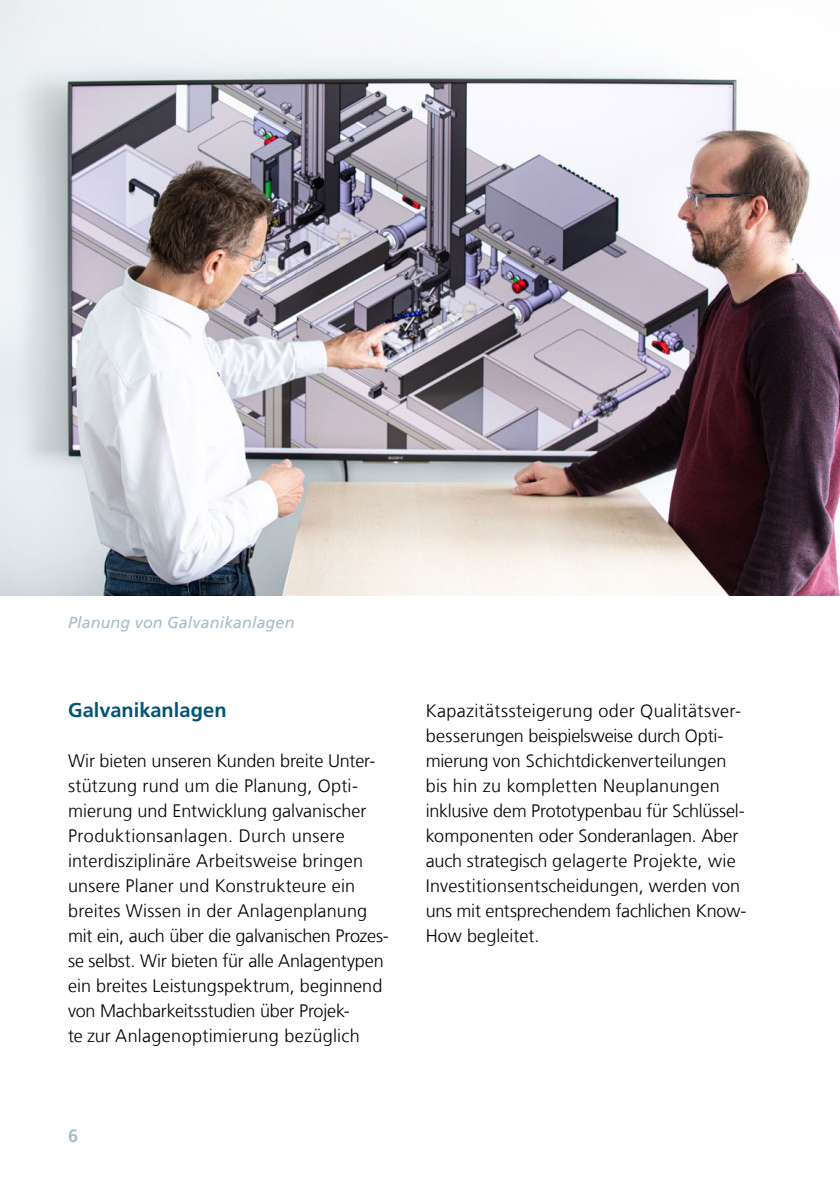
<style>
.page{position:relative;width:840px;height:1191px;background:#fff}
.page>*{position:absolute;margin:0;border:0;box-sizing:border-box;transform-origin:0 0}
.t1{font:700 20px "Frutiger LT Com";color:#005478}
.t2{font:300 18px/25px "Frutiger LT Com";letter-spacing:.005em;color:#000}
.t3{font:700 18px "Frutiger LT Com";color:#a5bcca}
.t4{font:italic 16px "Frutiger LT Com";letter-spacing:.01em;color:#a5bcca}
</style>
<div class="page">
<img style="left:0;top:0;width:839px;height:595px">
<p class="t4" style="left:68px;top:613px;width:228px">Planung von Galvanikanlagen</p>
<p class="t1" style="left:68px;top:698px;width:160px">Galvanikanlagen</p>
<p class="t2" style="left:68px;top:748px;width:322px">Wir bieten unseren Kunden breite Unter&shy;stützung rund um die Planung, Opti&shy;mierung und Entwicklung galvanischer Produktionsanlagen. Durch unsere interdisziplinäre Arbeitsweise bringen unsere Planer und Konstrukteure ein breites Wissen in der Anlagenplanung mit ein, auch über die galvanischen Prozes&shy;se selbst. Wir bieten für alle Anlagentypen ein breites Leistungspektrum, beginnend von Machbarkeitsstudien über Projek-<br>te zur Anlagenoptimierung bezüglich</p>
<p class="t3" style="left:68px;top:1125px;width:12px">6</p>
<p class="t2" style="left:425px;top:698px;width:322px">Kapazitätssteigerung oder Qualitätsver&shy;besserungen beispielsweise durch Opti&shy;mierung von Schichtdickenverteilungen bis hin zu kompletten Neuplanungen inklusive dem Prototypenbau für Schlüssel&shy;komponenten oder Sonderanlagen. Aber auch strategisch gelagerte Projekte, wie Investitionsentscheidungen, werden von uns mit entsprechendem fachlichen Know-How begleitet.</p>
</div>
